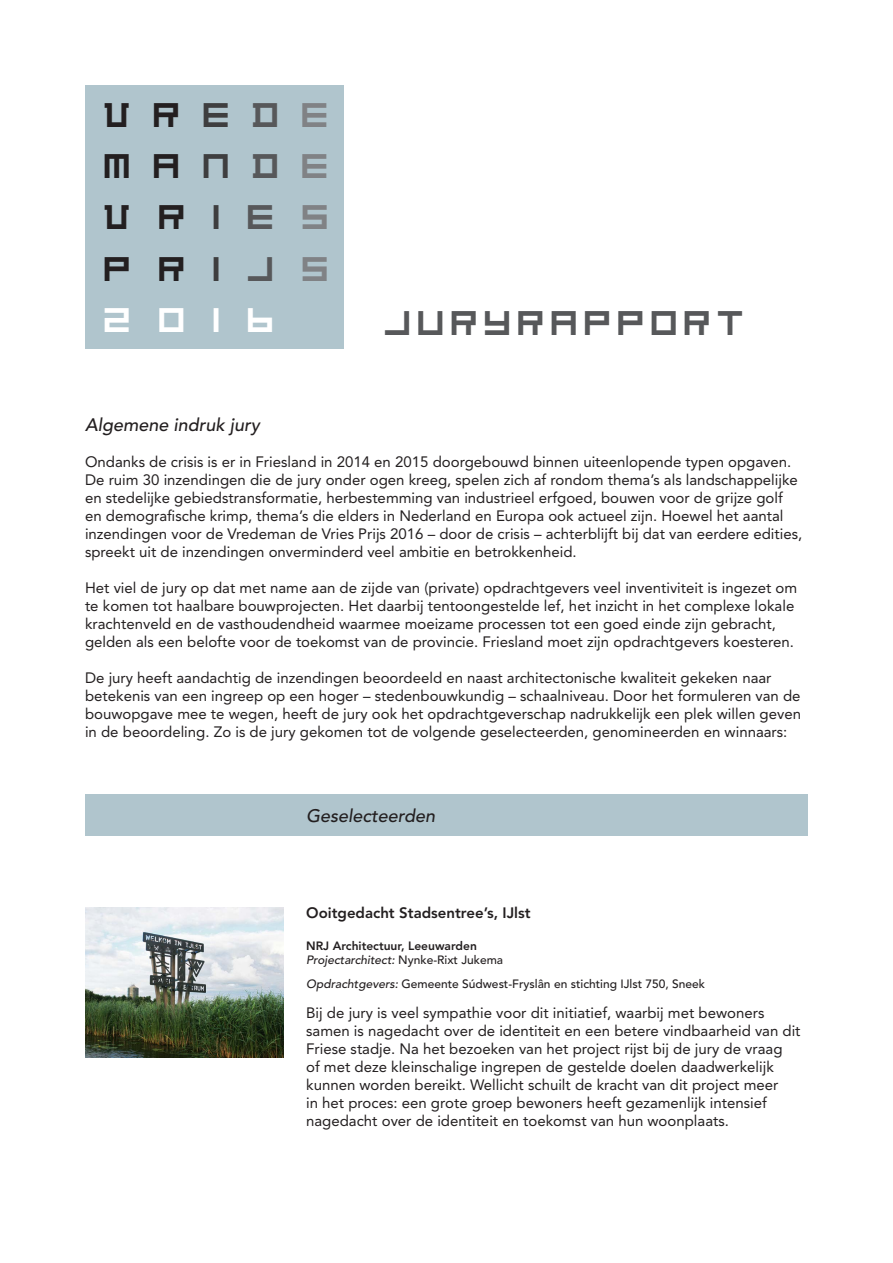
<style>
.page{position:relative;width:893px;height:1263px;background:#fff}
.page>*{position:absolute;margin:0;border:0;box-sizing:border-box;transform-origin:0 0}
.t1{font:30px "Theo Van Doesburg";letter-spacing:.895em;color:#231f20}
.t2{font:30px "Theo Van Doesburg";letter-spacing:.27em;color:#57585a}
.t3{font:30px "Theo Van Doesburg";color:#fff}
.t4{font:italic 500 18px "Avenir";color:#231f20}
.t5{font:15px/18px "Avenir";color:#231f20}
.t6{font:800 15px "Avenir";color:#231f20}
.t7{font:500 12px "Avenir";color:#231f20}
.t8{font:italic 500 12px "Avenir";color:#231f20}
.t9{font:800 12px "Avenir";color:#231f20}
.s1{color:#3e3e3f}
.s2{color:#57585a}
.s3{color:#808285}
.s4{font-style:normal}
.s5{font-style:italic}
</style>
<div class="page">
<div style="left:85px;top:794px;width:723px;height:42px;background:#b0c5cd"></div>
<div style="left:85px;top:85px;width:259px;height:263px;background:#b0c5cd"></div>
<img style="left:85px;top:907px;width:198px;height:150px">
<p class="t1" style="left:105px;top:99px;width:224px">V R <span class="s1">E</span><span class="s2">D</span><span class="s3">E</span></p>
<p class="t1" style="left:105px;top:150px;width:224px">M A <span class="s1">N</span><span class="s2">D</span><span class="s3">E</span></p>
<p class="t1" style="left:105px;top:202px;width:225px">V R <span class="s1">I</span><span class="s2">E</span><span class="s3">S</span></p>
<p class="t1" style="left:105px;top:253px;width:225px">P R <span class="s1">I</span><span class="s2">J</span><span class="s3">S</span></p>
<p class="t3" style="left:105px;top:304px;width:170px">2 0 1 6</p>
<p class="t2" style="left:385px;top:307px;width:360px">JURYRAPPORT</p>
<p class="t4" style="left:85px;top:414px;width:176px">Algemene indruk jury</p>
<p class="t5" style="left:85px;top:453px;width:719px">Ondanks de crisis is er in Friesland in 2014 en 2015 doorgebouwd binnen uiteenlopende typen opgaven.<br>De ruim 30 inzendingen die de jury onder ogen kreeg, spelen zich af rondom thema’s als landschappelijke en stedelijke gebiedstransformatie, herbestemming van industrieel erfgoed, bouwen voor de grijze golf en demografische krimp, thema’s die elders in Nederland en Europa ook actueel zijn. Hoewel het aantal inzendingen voor de Vredeman de Vries Prijs 2016 – door de crisis – achterblijft bij dat van eerdere edities, spreekt uit de inzendingen onverminderd veel ambitie en betrokkenheid.</p>
<p class="t5" style="left:85px;top:579px;width:714px">Het viel de jury op dat met name aan de zijde van (private) opdrachtgevers veel inventiviteit is ingezet om te komen tot haalbare bouwprojecten. Het daarbij tentoongestelde lef, het inzicht in het complexe lokale krachtenveld en de vasthoudendheid waarmee moeizame processen tot een goed einde zijn gebracht, gelden als een belofte voor de toekomst van de provincie. Friesland moet zijn opdrachtgevers koesteren.</p>
<p class="t5" style="left:85px;top:669px;width:717px">De jury heeft aandachtig de inzendingen beoordeeld en naast architectonische kwaliteit gekeken naar betekenis van een ingreep op een hoger – stedenbouwkundig – schaalniveau. Door het formuleren van de bouwopgave mee te wegen, heeft de jury ook het opdrachtgeverschap nadrukkelijk een plek willen geven in de beoordeling. Zo is de jury gekomen tot de volgende geselecteerden, genomineerden en winnaars:</p>
<p class="t4" style="left:306px;top:805px;width:131px">Geselecteerden</p>
<p class="t6" style="left:306px;top:903px;width:226px">Ooitgedacht Stadsentree’s, IJlst</p>
<p class="t9" style="left:306px;top:939px;width:172px">NRJ Architectuur, Leeuwarden</p>
<p class="t8" style="left:306px;top:953px;width:198px">Projectarchitect: <span class="s4">Nynke-Rixt Jukema</span></p>
<p class="t7" style="left:306px;top:977px;width:400px"><span class="s5">Opdrachtgevers:</span> Gemeente Súdwest-Fryslân en stichting IJlst 750, Sneek</p>
<p class="t5" style="left:306px;top:1004px;width:496px">Bij de jury is veel sympathie voor dit initiatief, waarbij met bewoners samen is nagedacht over de identiteit en een betere vindbaarheid van dit Friese stadje. Na het bezoeken van het project rijst bij de jury de vraag<br>of met deze kleinschalige ingrepen de gestelde doelen daadwerkelijk kunnen worden bereikt. Wellicht schuilt de kracht van dit project meer<br>in het proces: een grote groep bewoners heeft gezamenlijk intensief nagedacht over de identiteit en toekomst van hun woonplaats.</p>
</div>
